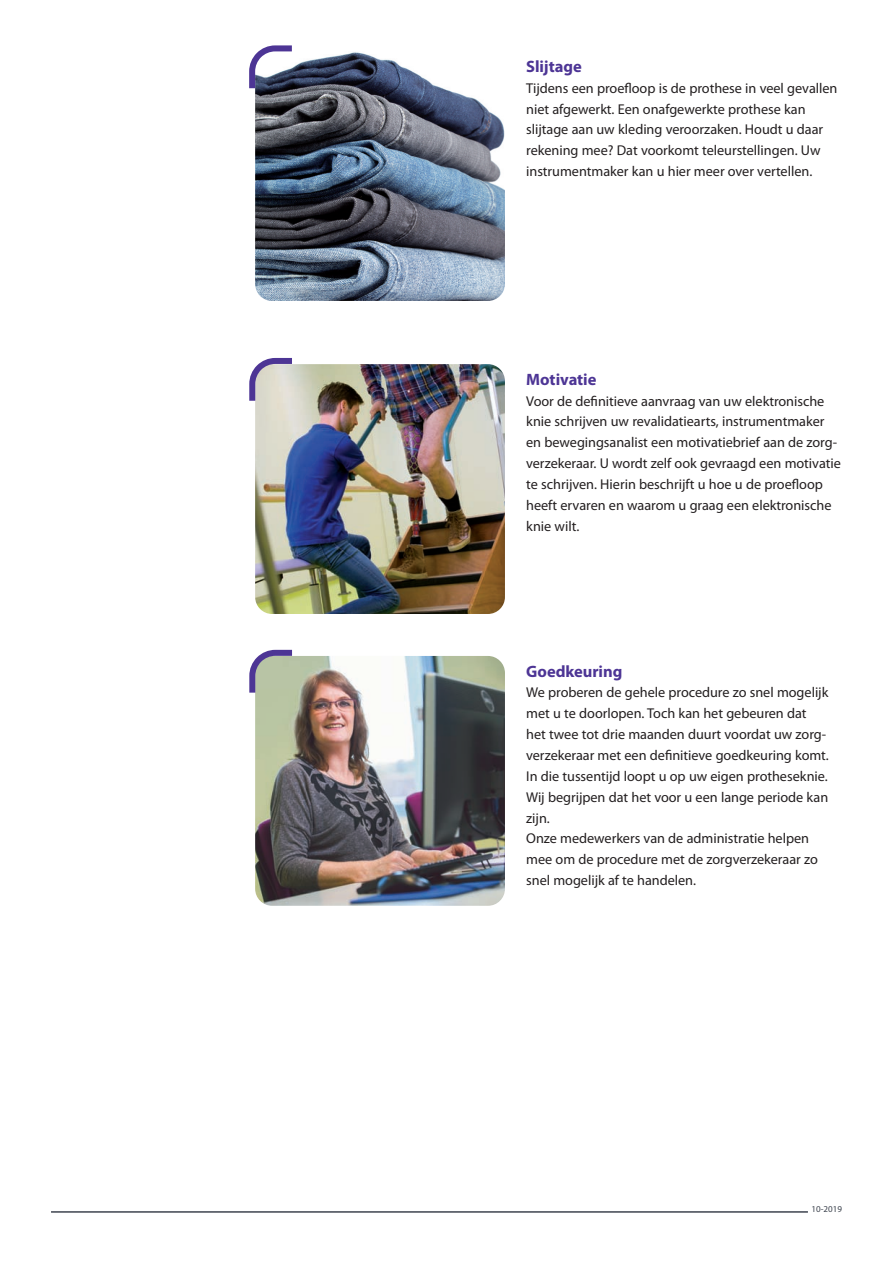
<style>
.page{position:relative;width:893px;height:1263px;background:#fff}
.page>*{position:absolute;margin:0;border:0;box-sizing:border-box;transform-origin:0 0}
.t1{font:700 16.5px "Myriad Pro";letter-spacing:-.005em;color:#4d3595}
.t2{font:14.25px/20.9px "Myriad Pro";letter-spacing:-.005em;color:#231f20}
.t3{font:9px "Myriad Pro";color:#3e444f}
</style>
<div class="page">
<img style="left:255px;top:51px;width:250px;height:250px;border-radius:17px">
<svg style="left:249px;top:45px;width:49px;height:49px"></svg>
<hr style="left:51px;top:1211px;width:757px;height:2px;background:#3e444f">
<img style="left:255px;top:364px;width:250px;height:250px;border-radius:17px">
<svg style="left:249px;top:358px;width:49px;height:49px;background:#c7c2ca"></svg>
<img style="left:255px;top:656px;width:250px;height:250px;border-radius:17px">
<svg style="left:249px;top:649px;width:49px;height:50px;background:#adb2ab"></svg>
<p class="t1" style="left:526px;top:60px;width:57px">Slijtage</p>
<p class="t2" style="left:526px;top:79px;width:313px">Tijdens een proefloop is de prothese in veel gevallen niet afgewerkt. Een onafgewerkte prothese kan slijtage aan uw kleding veroorzaken. Houdt u daar rekening mee? Dat voorkomt teleurstellingen. Uw instrumentmaker kan u hier meer over vertellen.</p>
<p class="t1" style="left:526px;top:373px;width:72px">Motivatie</p>
<p class="t2" style="left:526px;top:391px;width:316px">Voor de definitieve aanvraag van uw elektronische knie schrijven uw revalidatiearts, instrumentmaker en bewegingsanalist een motivatiebrief aan de zorg&shy;verzekeraar. U wordt zelf ook gevraagd een motivatie te schrijven. Hierin beschrijft u hoe u de proefloop heeft ervaren en waarom u graag een elektronische knie wilt.</p>
<p class="t1" style="left:526px;top:665px;width:98px">Goedkeuring</p>
<p class="t2" style="left:526px;top:683px;width:304px">We proberen de gehele procedure zo snel mogelijk met u te doorlopen. Toch kan het gebeuren dat het twee tot drie maanden duurt voordat uw zorg&shy;verzekeraar met een definitieve goedkeuring komt.<br>In die tussentijd loopt u op uw eigen protheseknie.<br>Wij begrijpen dat het voor u een lange periode kan zijn.<br>Onze medewerkers van de administratie helpen mee om de procedure met de zorgverzekeraar zo snel mogelijk af te handelen.</p>
<p class="t3" style="left:811px;top:1205px;width:32px">10-2019</p>
</div>
